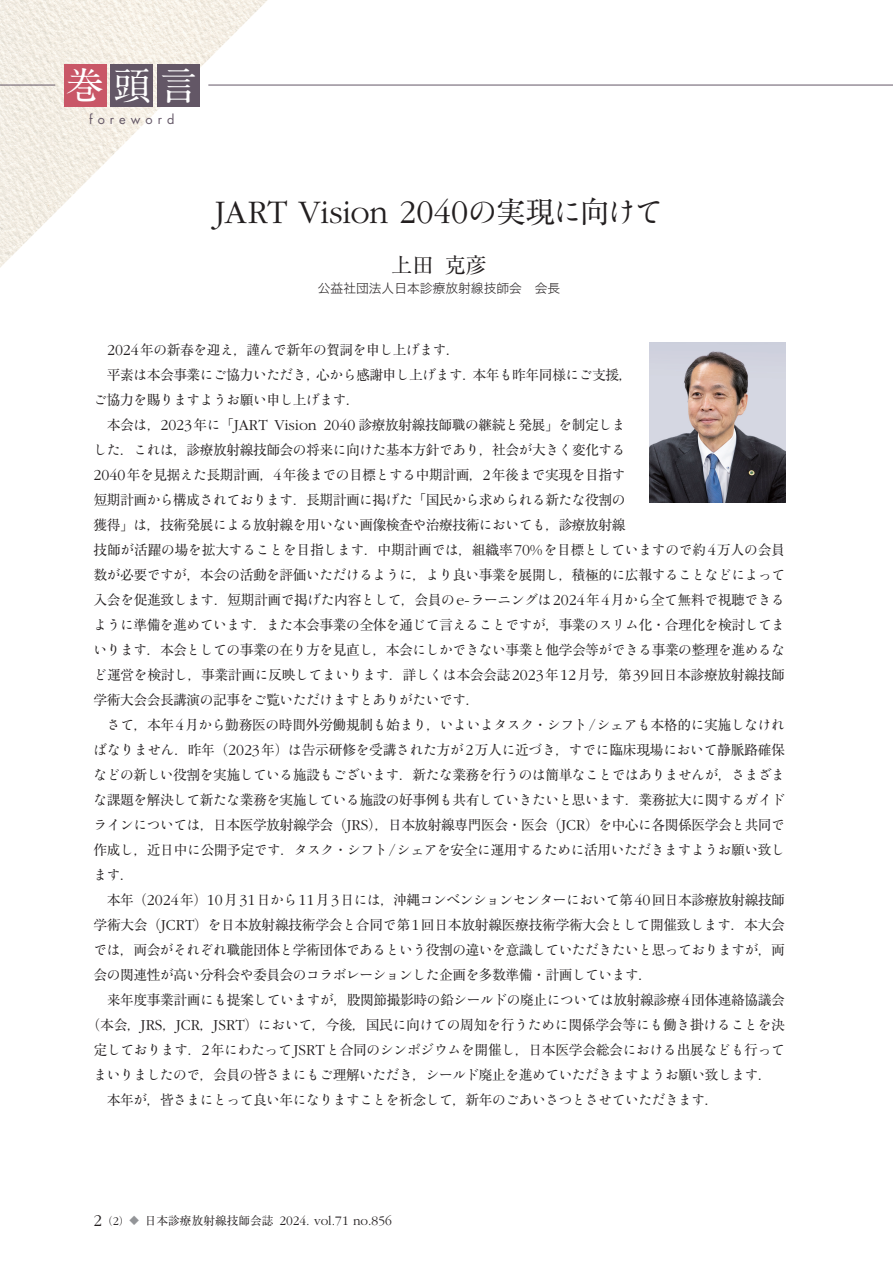
<style>
.page{position:relative;width:893px;height:1263px;background:#fff}
.page>*{position:absolute;margin:0;border:0;box-sizing:border-box;transform-origin:0 0}
.t1{font:700 38.25px "A1 Mincho Std";color:#fff}
.t2{font:300 34.2px "Garamond";color:#231f20}
.t3{font:21.3px "Ryumin Pr 6 N";color:#231f20}
.t4{font:13.8px/25px "Ryumin Std Regular KO";letter-spacing:-.04em;color:#231f20}
.t5{font:13.8px/25px "Ryumin Pr 6 N";letter-spacing:-.035em;color:#231f20}
.t6{font:300 13.5px "Garamond";color:#231f20}
.t7{font:12.75px "Hira Kaku Std N W2";color:#231f20}
.t8{font:12.75px "Futura";letter-spacing:.39em;color:#635766}
.s1{font-family:"Ryumin Std Regular KO";font-weight:400;font-size:29.7px}
.s2{font-family:"Ryumin Pr 6 N";font-weight:400;font-size:29.7px}
.s3{font-family:"Garamond";font-weight:300;font-size:15.9px}
.s4{font-family:"Ryumin Std Regular KO"}
.s5{font-family:"Ryumin Pr 6 N"}
.s6{font-family:"Hira Min Pro N W3"}
.s7{font-size:17.1px}
.s8{font-family:"Ryumin Pr 6 N";font-weight:400;font-size:10.65px}
.s9{font-size:12.15px}
.s10{font-family:"Ryumin Pr 6 N";font-weight:400;font-size:9.6px;color:#939598}
.s11{font-family:"Ryumin Pr 6 N";font-weight:400;font-size:11.7px}
</style>
<div class="page">
<img style="left:0;top:0;width:268px;height:268px">
<hr style="left:208px;top:85px;width:685px;height:1px;background:#635766">
<hr style="left:0;top:85px;width:55px;height:1px;background:#635766">
<div style="left:111px;top:64px;width:42px;height:42px;background:#635766"></div>
<div style="left:64px;top:64px;width:42px;height:42px;background:#c95767"></div>
<div style="left:157px;top:64px;width:43px;height:42px;background:#635766"></div>
<img style="left:649px;top:343px;width:136px;height:159px">
<h1 class="t1" style="left:66px;top:54px;width:133px">巻頭言</h1>
<p class="t8" style="left:89px;top:110px;width:87px">foreword</p>
<h2 class="t2" style="left:214px;top:194px;width:451px">JART Vision 2040<span class="s1">の</span><span class="s2">実現</span><span class="s1">に</span><span class="s2">向</span><span class="s1">けて</span></h2>
<h3 class="t3" style="left:391px;top:248px;width:97px">上田克彦</h3>
<p class="t7" style="left:318px;top:279px;width:244px">公益社団法人日本診療放射線技師会　会長</p>
<p class="t5" style="left:94px;top:337px;width:540px;text-indent:14px"><span class="s3">2024</span>年<span class="s4">の</span>新春<span class="s4">を</span>迎<span class="s4">え</span>，謹<span class="s4">んで</span>新年<span class="s4">の</span>賀詞<span class="s4">を</span>申<span class="s4">し</span>上<span class="s4">げます</span>．<br>　平素<span class="s4">は</span>本会事業<span class="s4">にご</span>協力<span class="s4">いただき</span>，心<span class="s4">から</span>感謝申<span class="s4">し</span>上<span class="s4">げます</span>．本年<span class="s4">も</span>昨年同様<span class="s4">にご</span>支援，</p>
<p class="t4" style="left:94px;top:386px;width:268px">ご<span class="s5">協力</span>を<span class="s5">賜</span>りますようお<span class="s5">願</span>い<span class="s5">申</span>し<span class="s5">上</span>げます<span class="s5">．</span></p>
<p class="t5" style="left:94px;top:411px;width:534px;text-align:justify">　本会<span class="s4">は</span>，<span class="s3">2023</span>年<span class="s4">に</span><span class="s6">「</span><span class="s3">JART Vision 2040</span> 診療放射線技師職<span class="s4">の</span>継続<span class="s4">と</span>発展<span class="s6">」</span><span class="s4">を</span>制定<span class="s4">しました</span>．<span class="s4">これは</span>，診療放射線技師会<span class="s4">の</span>将来<span class="s4">に</span>向<span class="s4">けた</span>基本方針<span class="s4">であり</span>，社会<span class="s4">が</span>大<span class="s4">きく</span>変化<span class="s4">する</span><span class="s3">2040</span>年<span class="s4">を</span>見据<span class="s4">えた</span>長期計画，<span class="s3">4</span>年後<span class="s4">までの</span>目標<span class="s4">とする</span>中期計画，<span class="s3">2</span>年後<span class="s4">まで</span>実現<span class="s4">を</span>目指<span class="s4">す</span></p>
<p class="t4" style="left:94px;top:486px;width:534px"><span class="s5">短期計画</span>から<span class="s5">構成</span>されております<span class="s5">．長期計画</span>に<span class="s5">掲</span>げた<span class="s6">「</span><span class="s5">国民</span>から<span class="s5">求</span>められる<span class="s5">新</span>たな<span class="s5">役割</span>の</p>
<p class="t5" style="left:94px;top:511px;width:693px">獲得<span class="s6">」</span><span class="s4">は</span>，技術発展<span class="s4">による</span>放射線<span class="s4">を</span>用<span class="s4">いない</span>画像検査<span class="s4">や</span>治療技術<span class="s4">においても</span>，診療放射線<br>技師<span class="s4">が</span>活躍<span class="s4">の</span>場<span class="s4">を</span>拡大<span class="s4">することを</span>目指<span class="s4">します</span>．中期計画<span class="s4">では</span>，組織率<span class="s3">70%</span><span class="s4">を</span>目標<span class="s4">としていますので</span>約<span class="s3">4</span>万人<span class="s4">の</span>会員</p>
<p class="t4" style="left:94px;top:561px;width:693px;text-align:justify"><span class="s5">数</span>が<span class="s5">必要</span>ですが<span class="s5">，本会</span>の<span class="s5">活動</span>を<span class="s5">評価</span>いただけるように<span class="s5">，</span>より<span class="s5">良</span>い<span class="s5">事業</span>を<span class="s5">展開</span>し<span class="s5">，積極的</span>に<span class="s5">広報</span>することなどによって<span class="s5">入会</span>を<span class="s5">促進致</span>します<span class="s5">．短期計画</span>で<span class="s5">掲</span>げた<span class="s5">内容</span>として<span class="s5">，会員</span>の<span class="s3">e-</span>ラーニングは<span class="s3">2024</span><span class="s5">年</span><span class="s3">4</span><span class="s5">月</span>から<span class="s5">全</span>て<span class="s5">無料</span>で<span class="s5">視聴</span>できるように<span class="s5">準備</span>を<span class="s5">進</span>めています<span class="s5">．</span>また<span class="s5">本会事業</span>の<span class="s5">全体</span>を<span class="s5">通</span>じて<span class="s5">言</span>えることですが<span class="s5">，事業</span>のスリム<span class="s5">化・合理化</span>を<span class="s5">検討</span>してまいります<span class="s5">．本会</span>としての<span class="s5">事業</span>の<span class="s5">在</span>り<span class="s5">方</span>を<span class="s5">見直</span>し<span class="s5">，本会</span>にしかできない<span class="s5">事業</span>と<span class="s5">他学会等</span>ができる<span class="s5">事業</span>の<span class="s5">整理</span>を<span class="s5">進</span>めるな</p>
<p class="t5" style="left:94px;top:661px;width:693px"><span class="s4">ど</span>運営<span class="s4">を</span>検討<span class="s4">し</span>，事業計画<span class="s4">に</span>反映<span class="s4">してまいります</span>．詳<span class="s4">しくは</span>本会会誌<span class="s3">2023</span>年<span class="s3">12</span>月号，第<span class="s3">39</span>回日本診療放射線技師</p>
<p class="t4" style="left:107px;top:686px;width:680px;text-indent:-13px"><span class="s5">学術大会会長講演</span>の<span class="s5">記事</span>をご<span class="s5">覧</span>いただけますとありがたいです<span class="s5">．<br></span>さて<span class="s5">，本年</span><span class="s3">4</span><span class="s5">月</span>から<span class="s5">勤務医</span>の<span class="s5">時間外労働規制</span>も<span class="s5">始</span>まり<span class="s5">，</span>いよいよタスク<span class="s5">・</span>シフト<span class="s3">/</span>シェアも<span class="s5">本格的</span>に<span class="s5">実施</span>しなけれ</p>
<p class="t5" style="left:94px;top:736px;width:693px"><span class="s4">ばなりません</span>．昨年（<span class="s3">2023</span>年）<span class="s4">は</span>告示研修<span class="s4">を</span>受講<span class="s4">された</span>方<span class="s4">が</span><span class="s3">2</span>万人<span class="s4">に</span>近<span class="s4">づき</span>，<span class="s4">すでに</span>臨床現場<span class="s4">において</span>静脈路確保</p>
<p class="t4" style="left:94px;top:761px;width:693px">などの<span class="s5">新</span>しい<span class="s5">役割</span>を<span class="s5">実施</span>している<span class="s5">施設</span>もございます<span class="s5">．新</span>たな<span class="s5">業務</span>を<span class="s5">行</span>うのは<span class="s5">簡単</span>なことではありませんが<span class="s5">，</span>さまざまな<span class="s5">課題</span>を<span class="s5">解決</span>して<span class="s5">新</span>たな<span class="s5">業務</span>を<span class="s5">実施</span>している<span class="s5">施設</span>の<span class="s5">好事例</span>も<span class="s5">共有</span>していきたいと<span class="s5">思</span>います<span class="s5">．業務拡大</span>に<span class="s5">関</span>するガイド</p>
<p class="t5" style="left:94px;top:811px;width:693px"><span class="s4">ラインについては</span>，日本医学放射線学会（<span class="s3">JRS</span>），日本放射線専門医会・医会（<span class="s3">JCR</span>）<span class="s4">を</span>中心<span class="s4">に</span>各関係医学会<span class="s4">と</span>共同<span class="s4">で</span></p>
<p class="t4" style="left:94px;top:836px;width:693px"><span class="s5">作成</span>し<span class="s5">，近日中</span>に<span class="s5">公開予定</span>です<span class="s5">．</span>タスク<span class="s5">・</span>シフト<span class="s3">/</span>シェアを<span class="s5">安全</span>に<span class="s5">運用</span>するために<span class="s5">活用</span>いただきますようお<span class="s5">願</span>い<span class="s5">致</span>します<span class="s5">．</span></p>
<p class="t5" style="left:94px;top:886px;width:693px">　本年（<span class="s3">2024</span>年）<span class="s3">10</span>月<span class="s3">31</span>日<span class="s4">から</span><span class="s3">11</span>月<span class="s3">3</span>日<span class="s4">には</span>，沖縄<span class="s4">コンベンションセンターにおいて</span>第<span class="s3">40</span>回日本診療放射線技師学術大会（<span class="s3">JCRT</span>）<span class="s4">を</span>日本放射線技術学会<span class="s4">と</span>合同<span class="s4">で</span>第<span class="s3">1</span>回日本放射線医療技術学術大会<span class="s4">として</span>開催致<span class="s4">します</span>．本大会</p>
<p class="t4" style="left:94px;top:936px;width:693px">では<span class="s5">，両会</span>がそれぞれ<span class="s5">職能団体</span>と<span class="s5">学術団体</span>であるという<span class="s5">役割</span>の<span class="s5">違</span>いを<span class="s5">意識</span>していただきたいと<span class="s5">思</span>っておりますが<span class="s5">，両</span></p>
<p class="t5" style="left:94px;top:961px;width:560px">会<span class="s4">の</span>関連性<span class="s4">が</span>高<span class="s4">い</span>分科会<span class="s4">や</span>委員会<span class="s4">のコラボレーションした</span>企画<span class="s4">を</span>多数準備・計画<span class="s4">しています</span>．</p>
<p class="t5" style="left:94px;top:986px;width:693px">　来年度事業計画<span class="s4">にも</span>提案<span class="s4">していますが</span>，股関節撮影時<span class="s4">の</span>鉛<span class="s4">シールドの</span>廃止<span class="s4">については</span>放射線診療<span class="s3">4</span>団体連絡協議会</p>
<p class="t5" style="left:87px;top:1011px;width:700px">（本会，<span class="s3">JRS</span>，<span class="s3">JCR</span>，<span class="s3">JSRT</span>）<span class="s4">において</span>，今後，国民<span class="s4">に</span>向<span class="s4">けての</span>周知<span class="s4">を</span>行<span class="s4">うために</span>関係学会等<span class="s4">にも</span>働<span class="s4">き</span>掛<span class="s4">けることを</span>決</p>
<p class="t4" style="left:94px;top:1036px;width:693px"><span class="s5">定</span>しております<span class="s5">．</span><span class="s3">2</span><span class="s5">年</span>にわたって<span class="s3">JSRT</span>と<span class="s5">合同</span>のシンポジウムを<span class="s5">開催</span>し<span class="s5">，日本医学会総会</span>における<span class="s5">出展</span>なども<span class="s5">行</span>ってまいりましたので<span class="s5">，会員</span>の<span class="s5">皆</span>さまにもご<span class="s5">理解</span>いただき<span class="s5">，</span>シールド<span class="s5">廃止</span>を<span class="s5">進</span>めていただきますようお<span class="s5">願</span>い<span class="s5">致</span>します<span class="s5">．　本年</span>が<span class="s5">，皆</span>さまにとって<span class="s5">良</span>い<span class="s5">年</span>になりますことを<span class="s5">祈念</span>して<span class="s5">，新年</span>のごあいさつとさせていただきます<span class="s5">．</span></p>
<p class="t6" style="left:94px;top:1213px;width:300px"><span class="s7">2</span><span class="s8">（</span><span class="s9">2</span><span class="s8">）</span><span class="s10">◆</span> <span class="s11">日本診療放射線技師会誌</span> 2024. vol.71 no.856</p>
</div>
